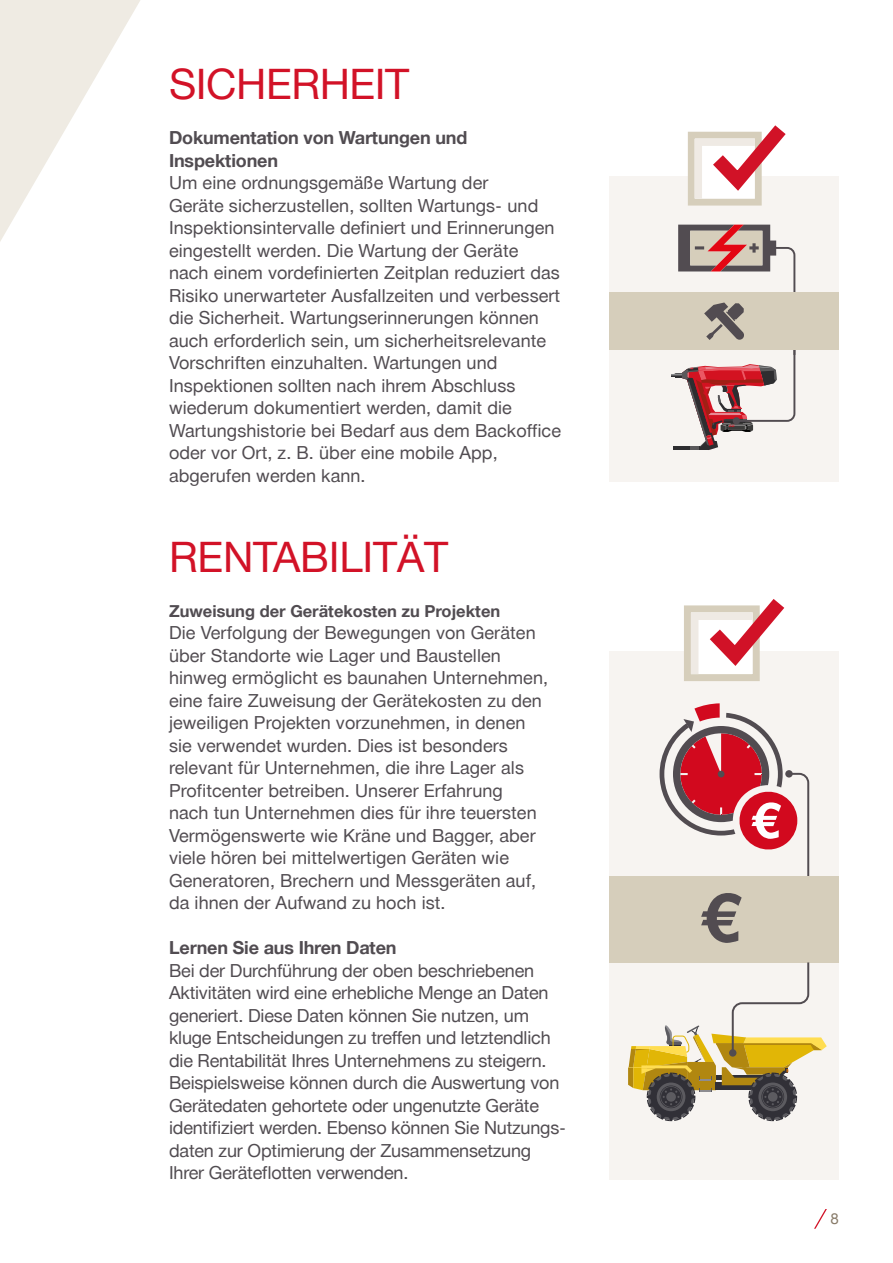
<style>
.page{position:relative;width:893px;height:1263px;background:#fff}
.page>*{position:absolute;margin:0;border:0;box-sizing:border-box;transform-origin:0 0}
.t1{font:42px "Hilti";letter-spacing:-.005em;color:#d21227}
.t2{font:18px/22.5px "Hilti";letter-spacing:.005em;color:#514c51}
.t3{font:700 18px/22.5px "Hilti";letter-spacing:-.01em;color:#514c51}
.t4{font:700 16.5px "Hilti";color:#514c51}
.t5{font:15px "Hilti";color:#887b69}
</style>
<div class="page">
<div style="left:610px;top:176px;width:229px;height:306px;background:#f7f4f1"></div>
<div style="left:688px;top:132px;width:74px;height:74px;border:7px solid #d6cebb"></div>
<svg style="left:695px;top:125px;width:91px;height:76px"></svg>
<div style="left:610px;top:292px;width:229px;height:58px;background:#d6cebb"></div>
<svg style="left:671px;top:225px;width:125px;height:225px"></svg>
<div style="left:609px;top:651px;width:230px;height:528px;background:#f7f4f1"></div>
<div style="left:684px;top:605px;width:76px;height:76px;border:7px solid #d6cebb"></div>
<svg style="left:691px;top:599px;width:94px;height:77px"></svg>
<div style="left:609px;top:876px;width:230px;height:86px;background:#d6cebb"></div>
<svg style="left:660px;top:703px;width:150px;height:240px"></svg>
<svg style="left:628px;top:962px;width:199px;height:159px"></svg>
<div style="left:729px;top:1049px;width:7px;height:7px;background:#524c51;border-radius:50%"></div>
<svg style="left:814px;top:1209px;width:13px;height:20px"></svg>
<svg style="left:0;top:0;width:140px;height:242px"></svg>
<h1 class="t1" style="left:169px;top:54px;width:242px">SICHERHEIT</h1>
<p class="t3" style="left:169px;top:126px;width:300px">Dokumentation von Wartungen und<br>Inspektionen</p>
<p class="t2" style="left:169px;top:171px;width:393px">Um eine ordnungsgemäße Wartung der<br>Geräte sicherzustellen, sollten Wartungs- und Inspektionsintervalle definiert und Erinnerungen eingestellt werden. Die Wartung der Geräte nach einem vordefinierten Zeitplan reduziert das Risiko unerwarteter Ausfallzeiten und verbessert die Sicherheit. Wartungserinnerungen können auch erforderlich sein, um sicherheitsrelevante Vorschriften einzuhalten. Wartungen und Inspektionen sollten nach ihrem Abschluss wiederum dokumentiert werden, damit die Wartungshistorie bei Bedarf aus dem Backoffice oder vor Ort, z. B. über eine mobile App, abgerufen werden kann.</p>
<h1 class="t1" style="left:169px;top:527px;width:281px">RENTABILITÄT</h1>
<p class="t4" style="left:169px;top:599px;width:333px">Zuweisung der Gerätekosten zu Projekten</p>
<p class="t2" style="left:169px;top:621px;width:381px">Die Verfolgung der Bewegungen von Geräten über Standorte wie Lager und Baustellen hinweg ermöglicht es baunahen Unternehmen, eine faire Zuweisung der Gerätekosten zu den jeweiligen Projekten vorzunehmen, in denen sie verwendet wurden. Dies ist besonders relevant für Unternehmen, die ihre Lager als Profitcenter betreiben. Unserer Erfahrung<br>nach tun Unternehmen dies für ihre teuersten Vermögenswerte wie Kräne und Bagger, aber viele hören bei mittelwertigen Geräten wie Generatoren, Brechern und Messgeräten auf, da ihnen der Aufwand zu hoch ist.</p>
<p class="t3" style="left:169px;top:936px;width:229px">Lernen Sie aus Ihren Daten</p>
<p class="t2" style="left:169px;top:958px;width:399px">Bei der Durchführung der oben beschriebenen Aktivitäten wird eine erhebliche Menge an Daten generiert. Diese Daten können Sie nutzen, um kluge Entscheidungen zu treffen und letztendlich die Rentabilität Ihres Unternehmens zu steigern.<br>Beispielsweise können durch die Auswertung von Gerätedaten gehortete oder ungenutzte Geräte identifiziert werden. Ebenso können Sie Nutzungs&shy;daten zur Optimierung der Zusammensetzung Ihrer Geräteflotten verwenden.</p>
<p class="t5" style="left:831px;top:1208px;width:10px">8</p>
</div>
